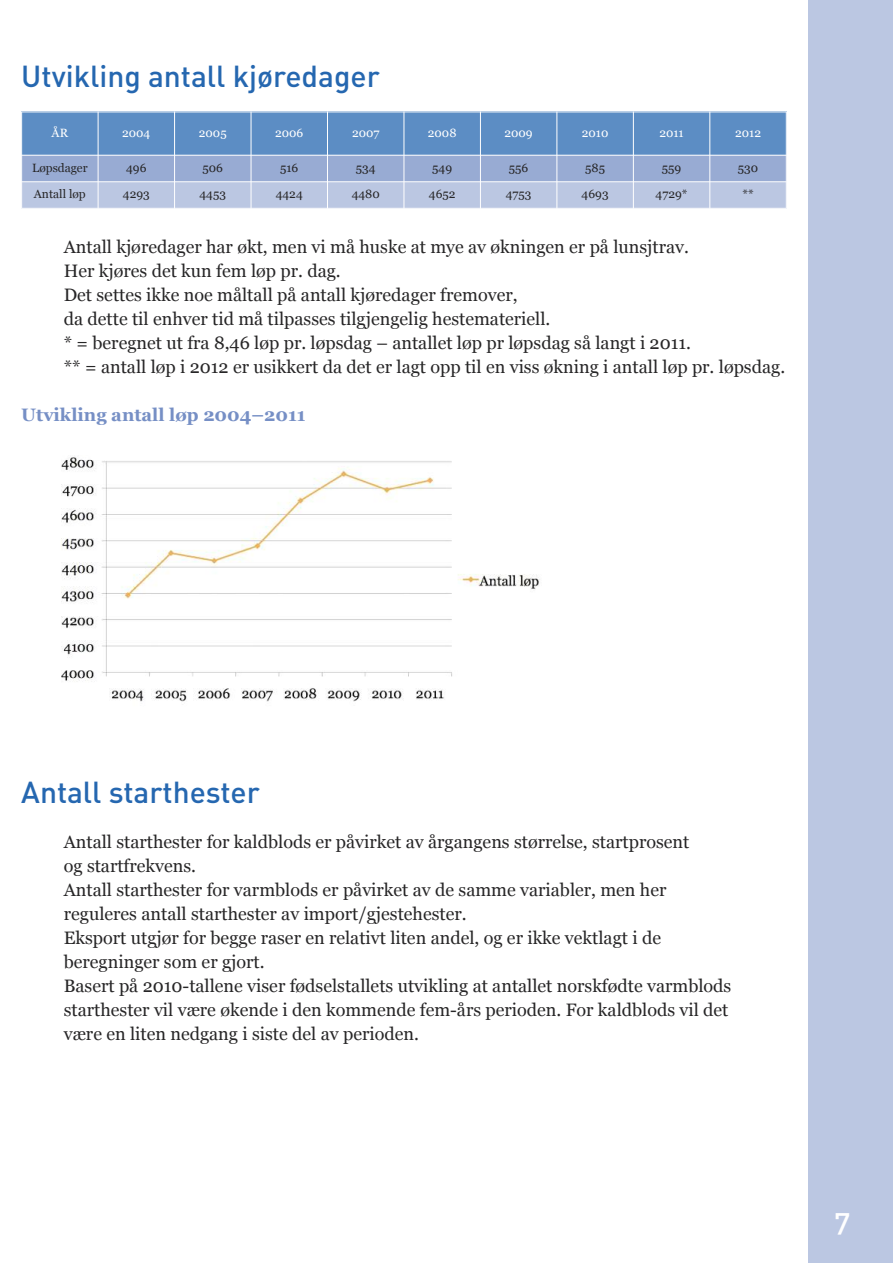
<style>
.page{position:relative;width:893px;height:1263px;background:#fff}
.page>*{position:absolute;margin:0;border:0;box-sizing:border-box;transform-origin:0 0}
.t1{font:30px "DIN Medium Alternate";color:#2567b0}
.t2{font:30px "DIN Medium Alternate";color:#fff}
.t3{font:18px/24px "Georgia";color:#272627}
.t4{font:700 18px "Georgia";color:#768fc5}
.t5{font:12px "Georgia";color:#272627}
.t6{font:12px "Georgia";color:#fff}
</style>
<div class="page">
<div style="left:808px;top:0;width:85px;height:1263px;background:#bbc7e2"></div>
<div style="left:21px;top:112px;width:77px;height:43px;background:#5c8dc4"></div>
<div style="left:98px;top:112px;width:77px;height:43px;background:#5c8dc4"></div>
<div style="left:175px;top:112px;width:76px;height:43px;background:#5c8dc4"></div>
<div style="left:251px;top:112px;width:76px;height:43px;background:#5c8dc4"></div>
<div style="left:327px;top:112px;width:77px;height:43px;background:#5c8dc4"></div>
<div style="left:404px;top:112px;width:76px;height:43px;background:#5c8dc4"></div>
<div style="left:480px;top:112px;width:77px;height:43px;background:#5c8dc4"></div>
<div style="left:557px;top:112px;width:76px;height:43px;background:#5c8dc4"></div>
<div style="left:633px;top:112px;width:77px;height:43px;background:#5c8dc4"></div>
<div style="left:710px;top:112px;width:77px;height:43px;background:#5c8dc4"></div>
<div style="left:21px;top:155px;width:77px;height:27px;background:#98abd3"></div>
<div style="left:98px;top:155px;width:77px;height:27px;background:#98abd3"></div>
<div style="left:175px;top:155px;width:76px;height:27px;background:#98abd3"></div>
<div style="left:251px;top:155px;width:76px;height:27px;background:#98abd3"></div>
<div style="left:327px;top:155px;width:77px;height:27px;background:#98abd3"></div>
<div style="left:404px;top:155px;width:76px;height:27px;background:#98abd3"></div>
<div style="left:480px;top:155px;width:77px;height:27px;background:#98abd3"></div>
<div style="left:557px;top:155px;width:76px;height:27px;background:#98abd3"></div>
<div style="left:633px;top:155px;width:77px;height:27px;background:#98abd3"></div>
<div style="left:710px;top:155px;width:77px;height:27px;background:#98abd3"></div>
<div style="left:21px;top:182px;width:77px;height:27px;background:#bbc7e2"></div>
<div style="left:98px;top:182px;width:77px;height:27px;background:#bbc7e2"></div>
<div style="left:175px;top:182px;width:76px;height:27px;background:#bbc7e2"></div>
<div style="left:251px;top:182px;width:76px;height:27px;background:#bbc7e2"></div>
<div style="left:327px;top:182px;width:77px;height:27px;background:#bbc7e2"></div>
<div style="left:404px;top:182px;width:76px;height:27px;background:#bbc7e2"></div>
<div style="left:480px;top:182px;width:77px;height:27px;background:#bbc7e2"></div>
<div style="left:557px;top:182px;width:76px;height:27px;background:#bbc7e2"></div>
<div style="left:633px;top:182px;width:77px;height:27px;background:#bbc7e2"></div>
<div style="left:710px;top:182px;width:77px;height:27px;background:#bbc7e2"></div>
<hr style="left:21px;top:112px;width:1px;height:97px;background:#fff">
<hr style="left:98px;top:112px;width:1px;height:97px;background:#fff">
<hr style="left:174px;top:112px;width:1px;height:97px;background:#fff">
<hr style="left:251px;top:112px;width:1px;height:97px;background:#fff">
<hr style="left:327px;top:112px;width:1px;height:97px;background:#fff">
<hr style="left:404px;top:112px;width:1px;height:97px;background:#fff">
<hr style="left:480px;top:112px;width:1px;height:97px;background:#fff">
<hr style="left:556px;top:112px;width:1px;height:97px;background:#fff">
<hr style="left:633px;top:112px;width:1px;height:97px;background:#fff">
<hr style="left:709px;top:112px;width:1px;height:97px;background:#fff">
<hr style="left:786px;top:112px;width:1px;height:97px;background:#fff">
<hr style="left:21px;top:112px;width:766px;height:1px;background:#fff">
<hr style="left:21px;top:155px;width:766px;height:1px;background:#fff">
<hr style="left:21px;top:181px;width:766px;height:1px;background:#fff">
<hr style="left:21px;top:208px;width:766px;height:1px;background:#fff">
<img style="left:61px;top:457px;width:479px;height:245px">
<h1 class="t1" style="left:21px;top:60px;width:360px">Utvikling antall kjøredager</h1>
<p class="t6" style="left:52px;top:126px;width:18px">ÅR</p>
<p class="t6" style="left:122px;top:126px;width:30px">2004</p>
<p class="t6" style="left:199px;top:126px;width:29px">2005</p>
<p class="t6" style="left:275px;top:126px;width:30px">2006</p>
<p class="t6" style="left:352px;top:126px;width:29px">2007</p>
<p class="t6" style="left:428px;top:126px;width:30px">2008</p>
<p class="t6" style="left:505px;top:126px;width:30px">2009</p>
<p class="t6" style="left:582px;top:126px;width:28px">2010</p>
<p class="t6" style="left:659px;top:126px;width:26px">2011</p>
<p class="t6" style="left:735px;top:126px;width:27px">2012</p>
<p class="t5" style="left:32px;top:161px;width:57px">Løpsdager</p>
<p class="t5" style="left:126px;top:161px;width:22px">496</p>
<p class="t5" style="left:203px;top:161px;width:22px">506</p>
<p class="t5" style="left:280px;top:161px;width:20px">516</p>
<p class="t5" style="left:356px;top:161px;width:21px">534</p>
<p class="t5" style="left:432px;top:161px;width:21px">549</p>
<p class="t5" style="left:509px;top:161px;width:21px">556</p>
<p class="t5" style="left:585px;top:161px;width:21px">585</p>
<p class="t5" style="left:662px;top:161px;width:21px">559</p>
<p class="t5" style="left:738px;top:161px;width:22px">530</p>
<p class="t5" style="left:34px;top:187px;width:53px">Antall løp</p>
<p class="t5" style="left:123px;top:187px;width:28px">4293</p>
<p class="t5" style="left:200px;top:187px;width:28px">4453</p>
<p class="t5" style="left:276px;top:187px;width:29px">4424</p>
<p class="t5" style="left:352px;top:187px;width:30px">4480</p>
<p class="t5" style="left:429px;top:187px;width:28px">4652</p>
<p class="t5" style="left:506px;top:187px;width:27px">4753</p>
<p class="t5" style="left:582px;top:187px;width:28px">4693</p>
<p class="t5" style="left:656px;top:187px;width:33px">4729*</p>
<p class="t5" style="left:742px;top:187px;width:13px">**</p>
<p class="t3" style="left:64px;top:234px;width:723px">Antall kjøredager har økt, men vi må huske at mye av økningen er på lunsjtrav.<br>Her kjøres det kun fem løp pr. dag.<br>Det settes ikke noe måltall på antall kjøredager fremover,<br>da dette til enhver tid må tilpasses tilgjengelig hestemateriell.<br>* = beregnet ut fra 8,46 løp pr. løpsdag – antallet løp pr løpsdag så langt i 2011.<br>** = antall løp i 2012 er usikkert da det er lagt opp til en viss økning i antall løp pr. løpsdag.</p>
<p class="t4" style="left:21px;top:404px;width:286px">Utvikling antall løp 2004–2011</p>
<h1 class="t1" style="left:21px;top:775px;width:240px">Antall starthester</h1>
<p class="t3" style="left:64px;top:830px;width:669px">Antall starthester for kaldblods er påvirket av årgangens størrelse, startprosent<br>og startfrekvens.<br>Antall starthester for varmblods er påvirket av de samme variabler, men her reguleres antall starthester av import/gjestehester.<br>Eksport utgjør for begge raser en relativt liten andel, og er ikke vektlagt i de beregninger som er gjort.<br>Basert på 2010-tallene viser fødselstallets utvikling at antallet norskfødte varmblods starthester vil være økende i den kommende fem-års perioden. For kaldblods vil det være en liten nedgang i siste del av perioden.</p>
<h1 class="t2" style="left:835px;top:1203px;width:17px">7</h1>
</div>
